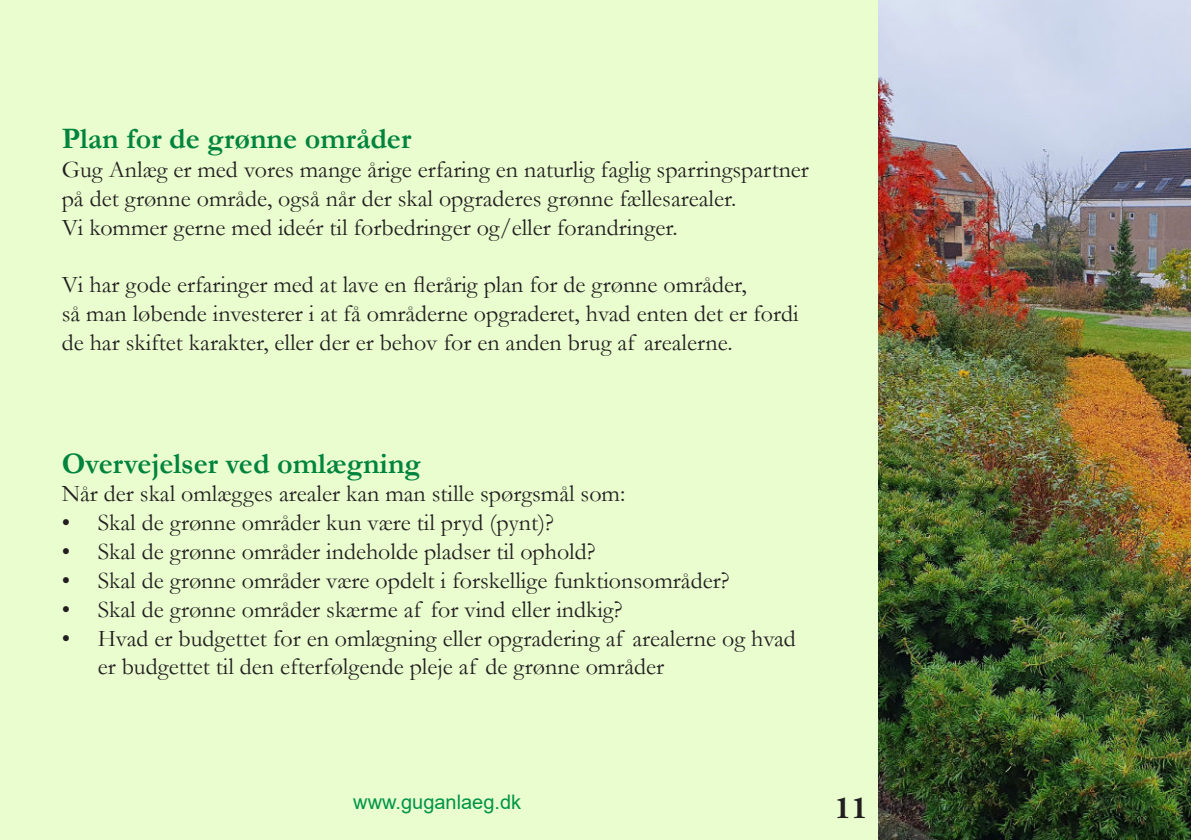
<style>
.page{position:relative;width:1191px;height:840px;background:#fff}
.page>*{position:absolute;margin:0;border:0;box-sizing:border-box;transform-origin:0 0}
.t1{font:700 32px "Adobe Garamond Pro";color:#231f20}
.t2{font:700 30px "Garamond";color:#00843d}
.t3{font:24px/28.8px "Garamond";color:#231f20}
.t4{font:20px "Arial";color:#009547}
</style>
<div class="page">
<div style="left:0;top:0;width:1191px;height:839px;background:#e9fdcf"></div>
<img style="left:879px;top:0;width:312px;height:839px">
<p class="t2" style="left:62px;top:127px;width:351px">Plan for de grønne områder</p>
<p class="t3" style="left:62px;top:157px;width:749px">Gug Anlæg er med vores mange årige erfaring en naturlig faglig sparringspartner på det grønne område, også når der skal opgraderes grønne fællesarealer.<br>Vi kommer gerne med ideér til forbedringer og/eller forandringer.</p>
<p class="t3" style="left:62px;top:270px;width:738px">Vi har gode erfaringer med at lave en flerårig plan for de grønne områder,<br>så man løbende investerer i at få områderne opgraderet, hvad enten det er fordi de har skiftet karakter, eller der er behov for en anden brug af arealerne.</p>
<p class="t2" style="left:62px;top:451px;width:361px">Overvejelser ved omlægning</p>
<p class="t3" style="left:62px;top:481px;width:565px">Når der skal omlægges arealer kan man stille spørgsmål som:</p>
<p class="t3" style="left:62px;top:510px;width:493px">• Skal de grønne områder kun være til pryd (pynt)?</p>
<p class="t3" style="left:62px;top:539px;width:535px">• Skal de grønne områder indeholde pladser til ophold?</p>
<p class="t3" style="left:62px;top:568px;width:669px">• Skal de grønne områder være opdelt i forskellige funktionsområder?</p>
<p class="t3" style="left:62px;top:596px;width:562px">• Skal de grønne områder skærme af for vind eller indkig?</p>
<p class="t3" style="left:98px;top:625px;width:700px;text-indent:-36px">• Hvad er budgettet for en omlægning eller opgradering af arealerne og hvad er budgettet til den efterfølgende pleje af de grønne områder</p>
<p class="t4" style="left:353px;top:794px;width:169px">www.guganlaeg.dk</p>
<h1 class="t1" style="left:834px;top:787px;width:35px">11</h1>
</div>
